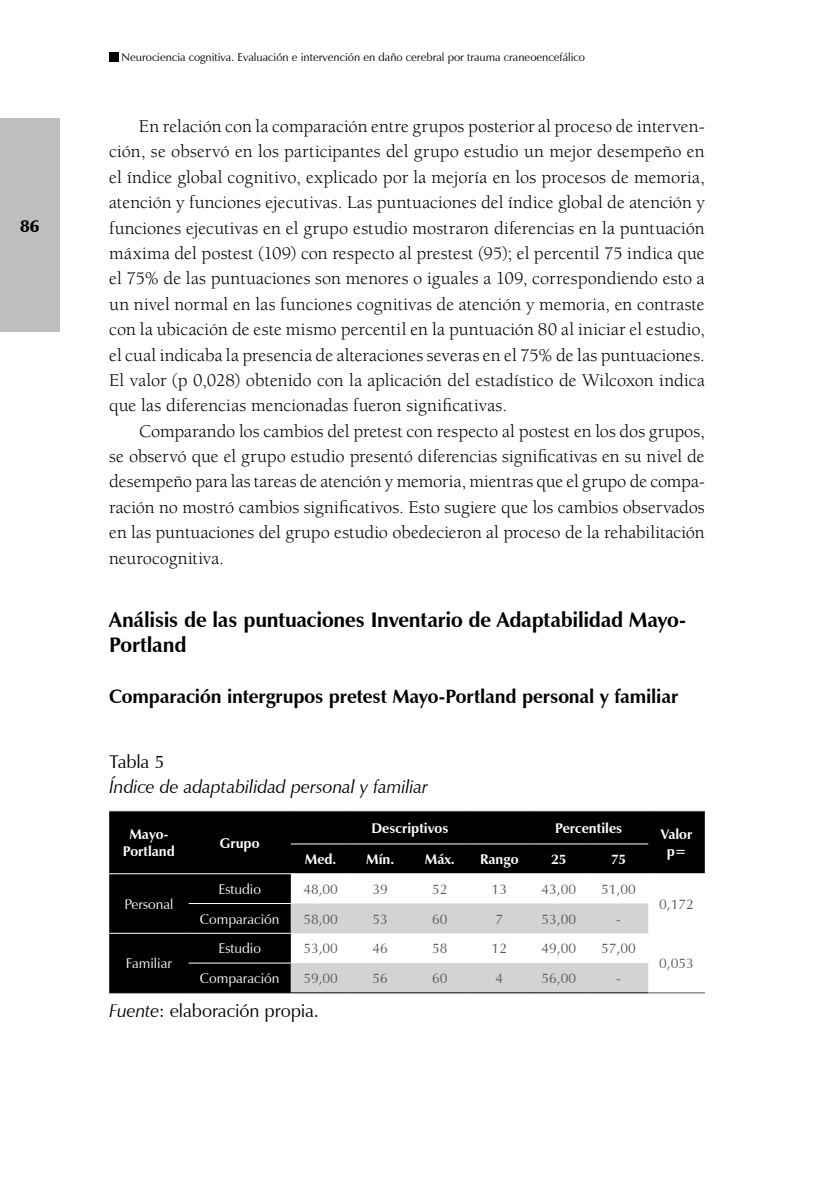
<style>
.page{position:relative;width:819px;height:1191px;background:#fff}
.page>*{position:absolute;margin:0;border:0;box-sizing:border-box;transform-origin:0 0}
.t1{font:700 21px/25.4px "Zapf Humanist 601 BT";letter-spacing:-.015em;color:#000}
.t2{font:700 19.25px "Zapf Humanist 601 BT";letter-spacing:-.005em;color:#000}
.t3{font:18.38px/25.4px "Berkeley Std";color:#000;text-align:justify}
.t4{font:italic 18.38px "Zapf Humanist 601 BT";letter-spacing:-.01em;color:#000}
.t5{font:18.38px "Zapf Humanist 601 BT";letter-spacing:-.005em;color:#000}
.t6{font:900 17.5px "Zapf Humanist 601 BT";color:#000}
.t7{font:14px "Zapf Humanist 601 BT";color:#58595b}
.t8{font:700 14px/16.6px "Zapf Humanist 601 BT";color:#fff;text-align:center}
.t9{font:14px "Zapf Humanist 601 BT";color:#fff}
.t10{font:11.38px "Zapf Humanist 601 BT";color:#000}
.s1{font-style:italic}
</style>
<div class="page">
<div style="left:109px;top:52px;width:10px;height:10px;background:#000"></div>
<div style="left:0;top:119px;width:59px;height:213px;background:#bcbec0"></div>
<svg style="left:109px;top:811px;width:595px;height:181px;fill:#000"></svg>
<svg style="left:291px;top:903px;width:357px;height:89px"></svg>
<hr style="left:648px;top:873px;width:56px;height:1px;background:#fff">
<hr style="left:291px;top:843px;width:59px;height:1px;background:#fff">
<hr style="left:350px;top:843px;width:60px;height:1px;background:#fff">
<hr style="left:410px;top:843px;width:59px;height:1px;background:#fff">
<hr style="left:469px;top:843px;width:60px;height:1px;background:#fff">
<hr style="left:529px;top:843px;width:59px;height:1px;background:#fff">
<hr style="left:588px;top:843px;width:60px;height:1px;background:#fff">
<hr style="left:291px;top:873px;width:59px;height:1px;background:#fff">
<hr style="left:350px;top:873px;width:60px;height:1px;background:#fff">
<hr style="left:410px;top:873px;width:59px;height:1px;background:#fff">
<hr style="left:469px;top:873px;width:60px;height:1px;background:#fff">
<hr style="left:529px;top:873px;width:59px;height:1px;background:#fff">
<hr style="left:588px;top:873px;width:60px;height:1px;background:#fff">
<hr style="left:109px;top:873px;width:79px;height:1px;background:#fff">
<hr style="left:188px;top:873px;width:103px;height:1px;background:#fff">
<hr style="left:188px;top:903px;width:103px;height:1px;background:#fff">
<hr style="left:109px;top:932px;width:79px;height:1px;background:#fff">
<hr style="left:188px;top:932px;width:103px;height:1px;background:#fff">
<hr style="left:188px;top:962px;width:103px;height:1px;background:#fff">
<hr style="left:291px;top:992px;width:59px;height:1px;background:#000">
<hr style="left:350px;top:992px;width:60px;height:1px;background:#000">
<hr style="left:410px;top:992px;width:59px;height:1px;background:#000">
<hr style="left:469px;top:992px;width:60px;height:1px;background:#000">
<hr style="left:529px;top:992px;width:59px;height:1px;background:#000">
<hr style="left:588px;top:992px;width:60px;height:1px;background:#000">
<hr style="left:648px;top:992px;width:56px;height:1px;background:#58595b">
<hr style="left:188px;top:992px;width:103px;height:1px;background:#000">
<hr style="left:109px;top:992px;width:79px;height:1px;background:#000">
<p class="t6" style="left:20px;top:215px;width:21px">86</p>
<p class="t10" style="left:122px;top:50px;width:465px">Neurociencia cognitiva. Evaluación e intervención en daño cerebral por trauma craneoencefálico</p>
<p class="t3" style="left:109px;top:114px;width:597px;text-indent:30px">En relación con la comparación entre grupos posterior al proceso de interven&shy;ción, se observó en los participantes del grupo estudio un mejor desempeño en el índice global cognitivo, explicado por la mejoría en los procesos de memoria, atención y funciones ejecutivas. Las puntuaciones del índice global de atención y funciones ejecutivas en el grupo estudio mostraron diferencias en la puntuación máxima del postest (109) con respecto al prestest (95); el percentil 75 indica que el 75% de las puntuaciones son menores o iguales a 109, correspondiendo esto a un nivel normal en las funciones cognitivas de atención y memoria, en contraste con la ubicación de este mismo percentil en la puntuación 80 al iniciar el estudio, el cual indicaba la presencia de alteraciones severas en el 75% de las puntuaciones.<br>El valor (p 0,028) obtenido con la aplicación del estadístico de Wilcoxon indica que las diferencias mencionadas fueron significativas.</p>
<p class="t3" style="left:109px;top:418px;width:597px;text-indent:30px">Comparando los cambios del pretest con respecto al postest en los dos grupos, se observó que el grupo estudio presentó diferencias significativas en su nivel de desempeño para las tareas de atención y memoria, mientras que el grupo de compa&shy;ración no mostró cambios significativos. Esto sugiere que los cambios observados en las puntuaciones del grupo estudio obedecieron al proceso de la rehabilitación neurocognitiva.</p>
<p class="t1" style="left:109px;top:607px;width:578px">Análisis de las puntuaciones Inventario de Adaptabilidad Mayo-<br>Portland</p>
<p class="t2" style="left:109px;top:684px;width:570px">Comparación intergrupos pretest Mayo-Portland personal y familiar</p>
<p class="t5" style="left:109px;top:750px;width:57px">Tabla 5</p>
<p class="t4" style="left:109px;top:776px;width:320px">Índice de adaptabilidad personal y familiar</p>
<p class="t8" style="left:123px;top:826px;width:54px">Mayo-<br>Portland</p>
<p class="t8" style="left:220px;top:834px;width:41px">Grupo</p>
<p class="t8" style="left:371px;top:819px;width:78px">Descriptivos</p>
<p class="t8" style="left:555px;top:819px;width:69px">Percentiles</p>
<p class="t8" style="left:305px;top:851px;width:33px">Med.</p>
<p class="t8" style="left:366px;top:851px;width:30px">Mín.</p>
<p class="t8" style="left:424px;top:851px;width:32px">Máx.</p>
<p class="t8" style="left:480px;top:851px;width:40px">Rango</p>
<p class="t8" style="left:551px;top:851px;width:17px">25</p>
<p class="t8" style="left:610px;top:851px;width:17px">75</p>
<p class="t9" style="left:124px;top:895px;width:51px">Personal</p>
<p class="t9" style="left:126px;top:955px;width:48px">Familiar</p>
<p class="t9" style="left:218px;top:880px;width:44px">Estudio</p>
<p class="t7" style="left:303px;top:880px;width:36px">48,00</p>
<p class="t7" style="left:372px;top:880px;width:17px">39</p>
<p class="t7" style="left:432px;top:880px;width:17px">52</p>
<p class="t7" style="left:491px;top:880px;width:17px">13</p>
<p class="t7" style="left:541px;top:880px;width:36px">43,00</p>
<p class="t7" style="left:601px;top:880px;width:36px">51,00</p>
<p class="t9" style="left:200px;top:910px;width:81px">Comparación</p>
<p class="t7" style="left:303px;top:910px;width:36px">58,00</p>
<p class="t7" style="left:372px;top:910px;width:17px">53</p>
<p class="t7" style="left:432px;top:910px;width:17px">60</p>
<p class="t7" style="left:495px;top:910px;width:9px">7</p>
<p class="t7" style="left:541px;top:910px;width:36px">53,00</p>
<p class="t7" style="left:616px;top:910px;width:6px">-</p>
<p class="t9" style="left:218px;top:940px;width:44px">Estudio</p>
<p class="t7" style="left:303px;top:940px;width:36px">53,00</p>
<p class="t7" style="left:372px;top:940px;width:17px">46</p>
<p class="t7" style="left:432px;top:940px;width:17px">58</p>
<p class="t7" style="left:491px;top:940px;width:17px">12</p>
<p class="t7" style="left:541px;top:940px;width:36px">49,00</p>
<p class="t7" style="left:601px;top:940px;width:36px">57,00</p>
<p class="t9" style="left:200px;top:969px;width:81px">Comparación</p>
<p class="t7" style="left:303px;top:969px;width:36px">59,00</p>
<p class="t7" style="left:372px;top:969px;width:17px">56</p>
<p class="t7" style="left:432px;top:969px;width:17px">60</p>
<p class="t7" style="left:495px;top:969px;width:9px">4</p>
<p class="t7" style="left:541px;top:969px;width:36px">56,00</p>
<p class="t7" style="left:616px;top:969px;width:6px">-</p>
<p class="t5" style="left:109px;top:999px;width:211px"><span class="s1">Fuente</span>: elaboración propia.</p>
<p class="t8" style="left:660px;top:826px;width:33px">Valor p=</p>
<p class="t7" style="left:659px;top:895px;width:36px">0,172</p>
<p class="t7" style="left:659px;top:955px;width:36px">0,053</p>
</div>
